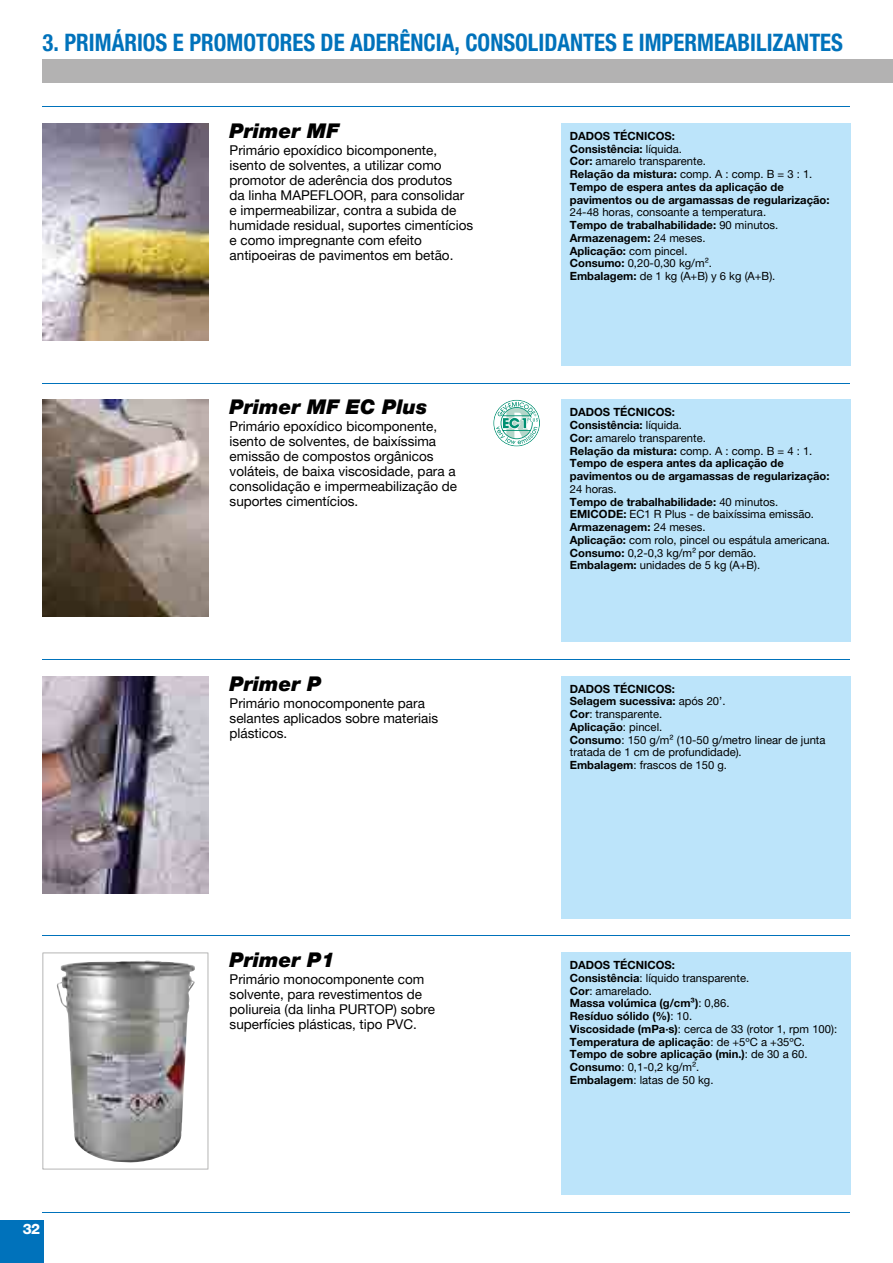
<style>
.page{position:relative;width:893px;height:1263px;background:#fff}
.page>*{position:absolute;margin:0;border:0;box-sizing:border-box;transform-origin:0 0}
.t1{font:700 condensed 24px "Helvetica Neue LTW1 G";color:#0072bb;scale:.95 1}
.t2{font:italic 900 20.25px "Helvetica Neue LTW1 G";color:#000}
.t3{font:800 14.25px "Helvetica Neue LTW1 G";color:#fff}
.t4{font:13.5px/15px "Helvetica Neue LTW1 G";color:#000}
.t5{font:700 11.25px/12.8px "Helvetica Neue LTW1 G";color:#000}
.t6{font:11.25px/12.8px "Helvetica Neue LTW1 G";color:#000}
.s1{font-weight:400}
.s2{font-weight:700}
</style>
<div class="page">
<hr style="left:43px;top:106px;width:807px;height:1px;background:#0072bb">
<hr style="left:43px;top:383px;width:807px;height:1px;background:#0072bb">
<hr style="left:43px;top:659px;width:807px;height:1px;background:#0072bb">
<hr style="left:43px;top:935px;width:807px;height:1px;background:#0072bb">
<hr style="left:43px;top:1212px;width:807px;height:1px;background:#0072bb">
<div style="left:0;top:1220px;width:43px;height:43px;background:#0072bb"></div>
<div style="left:43px;top:60px;width:850px;height:23px;background:#b3b2b2"></div>
<div style="left:561px;top:952px;width:289px;height:243px;background:#bce4fa"></div>
<svg style="left:43px;top:952px;width:165px;height:217px"></svg>
<div style="left:561px;top:676px;width:289px;height:242px;background:#bce4fa"></div>
<img style="left:43px;top:676px;width:165px;height:217px">
<div style="left:561px;top:400px;width:289px;height:242px;background:#bce4fa"></div>
<svg style="left:493px;top:400px;width:47px;height:46px"></svg>
<img style="left:43px;top:400px;width:165px;height:217px">
<div style="left:561px;top:123px;width:289px;height:243px;background:#bce4fa"></div>
<img style="left:43px;top:123px;width:165px;height:217px">
<h1 class="t1" style="left:43px;top:28px;width:844px">3. PRIMÁRIOS E PROMOTORES DE ADERÊNCIA, CONSOLIDANTES E IMPERMEABILIZANTES</h1>
<p class="t3" style="left:23px;top:1220px;width:19px">32</p>
<h2 class="t2" style="left:230px;top:118px;width:111px">Primer MF</h2>
<p class="t4" style="left:230px;top:142px;width:245px">Primário epoxídico bicomponente, isento de solventes, a utilizar como promotor de aderência dos produtos<br>da linha MAPEFLOOR, para consolidar e impermeabilizar, contra a subida de humidade residual, suportes cimentícios e como impregnante com efeito antipoeiras de pavimentos em betão.</p>
<h2 class="t2" style="left:230px;top:395px;width:200px">Primer MF EC Plus</h2>
<p class="t4" style="left:230px;top:419px;width:229px">Primário epoxídico bicomponente, isento de solventes, de baixíssima emissão de compostos orgânicos voláteis, de baixa viscosidade, para a consolidação e impermeabilização de suportes cimentícios.</p>
<h2 class="t2" style="left:230px;top:671px;width:93px">Primer P</h2>
<p class="t4" style="left:230px;top:695px;width:210px">Primário monocomponente para selantes aplicados sobre materiais plásticos.</p>
<h2 class="t2" style="left:230px;top:948px;width:107px">Primer P1</h2>
<p class="t4" style="left:230px;top:972px;width:207px">Primário monocomponente com solvente, para revestimentos de poliureia (da linha PURTOP) sobre superfícies plásticas, tipo PVC.</p>
<p class="t5" style="left:570px;top:129px;width:261px">DADOS TÉCNICOS:<br>Consistência: <span class="s1">líquida.<br></span>Cor: <span class="s1">amarelo transparente.<br></span>Relação da mistura: <span class="s1">comp. A : comp. B = 3 : 1.<br></span>Tempo de espera antes da aplicação de pavimentos ou de argamassas de regularização:</p>
<p class="t6" style="left:570px;top:206px;width:210px">24-48 horas, consoante a temperatura.<br><span class="s2">Tempo de trabalhabilidade:</span> 90 minutos.<br><span class="s2">Armazenagem:</span> 24 meses.<br><span class="s2">Aplicação:</span> com pincel.<br><span class="s2">Consumo:</span> 0,20-0,30 kg/m².<br><span class="s2">Embalagem:</span> de 1 kg (A+B) y 6 kg (A+B).</p>
<p class="t5" style="left:570px;top:406px;width:261px">DADOS TÉCNICOS:<br>Consistência: <span class="s1">líquida.<br></span>Cor: <span class="s1">amarelo transparente.<br></span>Relação da mistura: <span class="s1">comp. A : comp. B = 4 : 1.<br></span>Tempo de espera antes da aplicação de pavimentos ou de argamassas de regularização:</p>
<p class="t6" style="left:570px;top:482px;width:262px">24 horas.<br><span class="s2">Tempo de trabalhabilidade:</span> 40 minutos.<br><span class="s2">EMICODE:</span> EC1 R Plus - de baixíssima emissão.<br><span class="s2">Armazenagem:</span> 24 meses.<br><span class="s2">Aplicação:</span> com rolo, pincel ou espátula americana.<br><span class="s2">Consumo:</span> 0,2-0,3 kg/m² por demão.<br><span class="s2">Embalagem:</span> unidades de 5 kg (A+B).</p>
<p class="t6" style="left:570px;top:682px;width:257px"><span class="s2">DADOS TÉCNICOS:<br>Selagem sucessiva:</span> após 20’.<br><span class="s2">Cor</span>: transparente.<br><span class="s2">Aplicação</span>: pincel.<br><span class="s2">Consumo</span>: 150 g/m² (10-50 g/metro linear de junta tratada de 1 cm de profundidade).<br><span class="s2">Embalagem</span>: frascos de 150 g.</p>
<p class="t5" style="left:570px;top:959px;width:269px">DADOS TÉCNICOS:<br>Consistência<span class="s1">: líquido transparente.<br></span>Cor<span class="s1">: amarelado.<br></span>Massa volúmica (g/cm³)<span class="s1">: 0,86.<br></span>Resíduo sólido (%)<span class="s1">: 10.<br></span>Viscosidade (mPa·s)<span class="s1">: cerca de 33 (rotor 1, rpm 100):<br></span>Temperatura de aplicação<span class="s1">: de +5ºC a +35ºC.<br></span>Tempo de sobre aplicação (min.)<span class="s1">: de 30 a 60.<br></span>Consumo<span class="s1">: 0,1-0,2 kg/m².<br></span>Embalagem<span class="s1">: latas de 50 kg.</span></p>
</div>
